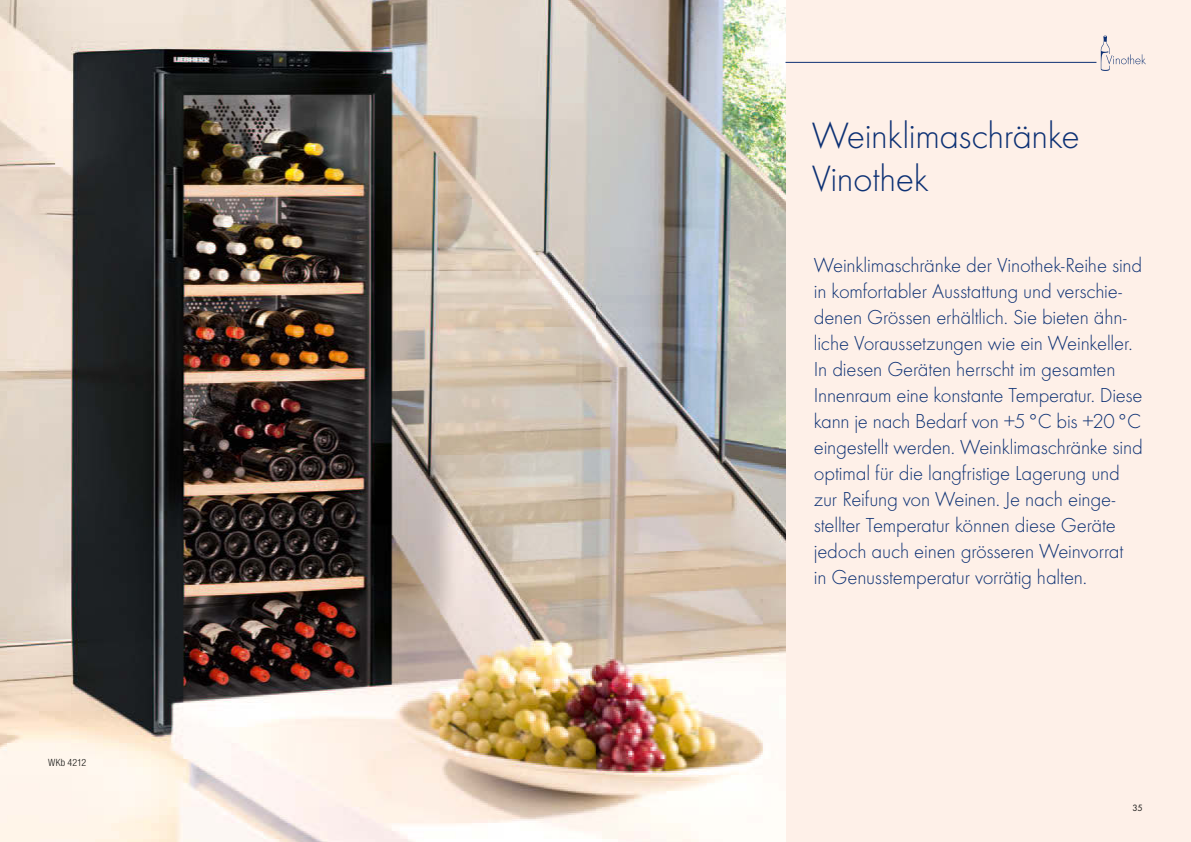
<style>
.page{position:relative;width:1191px;height:842px;background:#fff}
.page>*{position:absolute;margin:0;border:0;box-sizing:border-box;transform-origin:0 0}
.t1{font:300 38px/43px "Futura";letter-spacing:-.015em;color:#0d3174}
.t2{font:300 21px/26px "Futura";letter-spacing:-.01em;color:#0d3174}
.t3{font:300 condensed 10px "Helvetica Neue LTW1 G";letter-spacing:.015em;color:#1a1a18}
.t4{font:9.5px "Futura Boo";color:#1a1a18}
</style>
<div class="page">
<div style="left:590px;top:0;width:601px;height:842px;background:#fef0e8"></div>
<img style="left:595px;top:0;width:190px;height:842px">
<img style="left:0;top:0;width:595px;height:842px">
<img style="left:1100px;top:35px;width:46px;height:36px">
<hr style="left:785px;top:62px;width:311px;height:1px;background:#0d3174">
<p class="t3" style="left:48px;top:759px;width:39px">WKb 4212</p>
<h1 class="t1" style="left:811px;top:117px;width:270px">Weinklimaschränke<br>Vinothek</h1>
<p class="t2" style="left:814px;top:254px;width:330px">Weinklimaschränke der Vinothek-Reihe sind in komfortabler Ausstattung und verschie&shy;denen Grössen erhältlich. Sie bieten ähn&shy;liche Voraussetzungen wie ein Weinkeller.<br>In diesen Geräten herrscht im gesamten Innenraum eine konstante Temperatur. Diese kann je nach Bedarf von +5 °C bis +20 °C eingestellt werden. Weinklimaschränke sind optimal für die langfristige Lagerung und zur Reifung von Weinen. Je nach einge&shy;stellter Temperatur können diese Geräte jedoch auch einen grösseren Weinvorrat<br>in Genuss temperatur vorrätig halten.</p>
<p class="t4" style="left:1132px;top:804px;width:12px">35</p>
</div>
